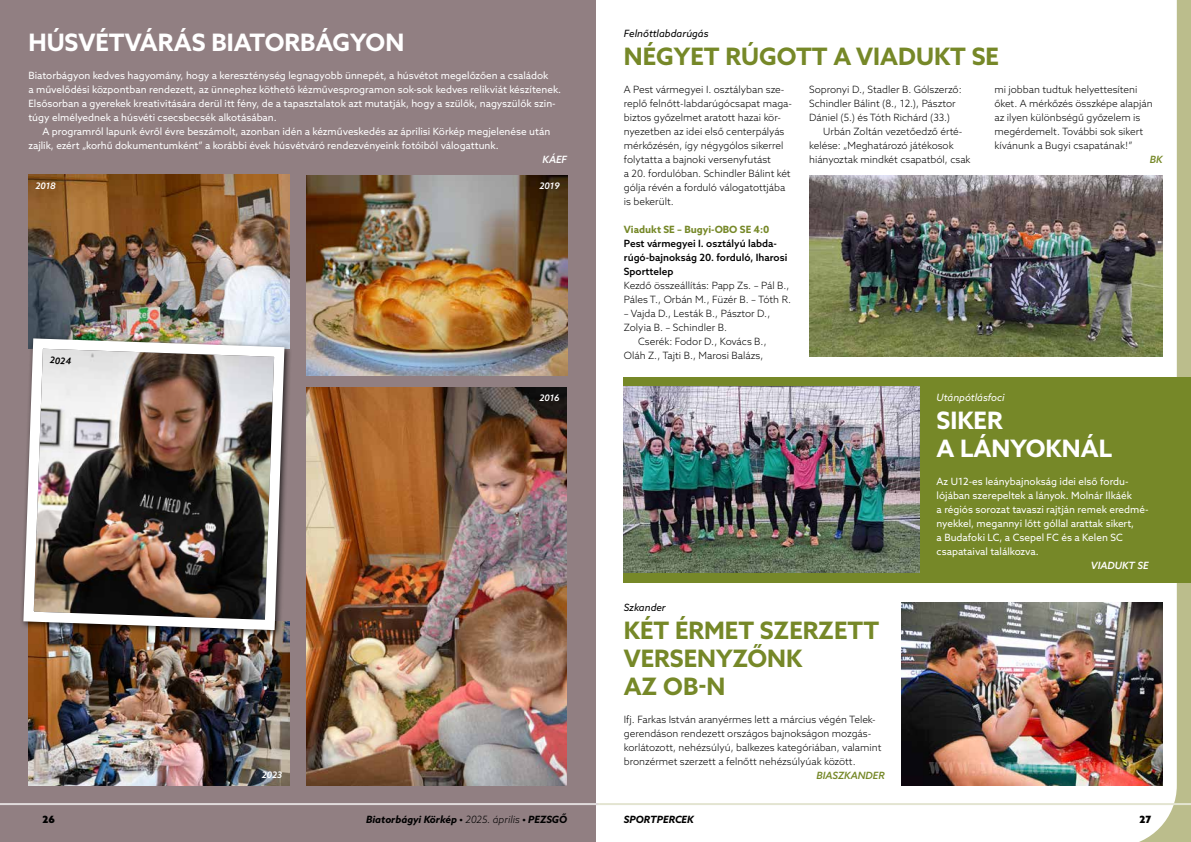
<style>
.page{position:relative;width:1191px;height:842px;background:#fff}
.page>*{position:absolute;margin:0;border:0;box-sizing:border-box;transform-origin:0 0}
.t1{font:700 24px/28px "Azo Sans";color:#768828}
.t2{font:700 24px/28px "Azo Sans";color:#fff}
.t3{font:300 10px/14px "Azo Sans";color:#000}
.t4{font:10px/14px "Azo Sans";color:#fff}
.t5{font:500 10px/14px "Azo Sans";color:#000}
.t6{font:italic 700 10px "Azo Sans";color:#000}
.t7{font:italic 10px "Azo Sans";color:#000}
.t8{font:700 10px "Azo Sans";color:#768828}
.t9{font:italic 10px "Azo Sans";color:#fff}
.t10{font:italic 500 10px "Azo Sans";color:#768828}
.t11{font:italic 500 10px "Azo Sans";color:#fff}
.t12{font:900 10px "Azo Sans";color:#000}
.t13{font:italic 500 9px "Azo Sans";color:#fff}
.t14{font:italic 500 9px "Azo Sans";color:#000}
.s1{font-weight:300}
</style>
<div class="page">
<svg style="left:1115px;top:0;width:76px;height:842px"></svg>
<div style="left:0;top:0;width:595px;height:842px;background:#917f82"></div>
<div style="left:624px;top:377px;width:567px;height:206px;background:#768828"></div>
<img style="left:809px;top:175px;width:353px;height:181px">
<img style="left:624px;top:387px;width:295px;height:186px">
<img style="left:901px;top:603px;width:261px;height:182px">
<hr style="left:595px;top:803px;width:596px;height:2px;background:#e3e4d1">
<hr style="left:0;top:803px;width:598px;height:2px;background:#e0dbdc">
<img style="left:28px;top:174px;width:261px;height:159px">
<img style="left:28px;top:638px;width:261px;height:147px">
<img style="left:22px;top:333px;width:268px;height:302px">
<img style="left:306px;top:388px;width:261px;height:397px">
<img style="left:306px;top:175px;width:261px;height:201px">
<h1 class="t2" style="left:28px;top:28px;width:377px">HÚSVÉTVÁRÁS BIATORBÁGYON</h1>
<p class="t4" style="left:28px;top:68px;width:534px">Biatorbágyon kedves hagyomány, hogy a kereszténység legnagyobb ünnepét, a húsvétot megelőzően a családok<br>a művelődési központban rendezett, az ünnephez köthető kézművesprogramon sok-sok kedves relikviát készítenek.<br>Elsősorban a gyerekek kreativitására derül itt fény, de a tapasztalatok azt mutatják, hogy a szülők, nagyszülők szin&shy;túgy elmélyednek a húsvéti csecsbecsék alkotásában.</p>
<p class="t4" style="left:28px;top:124px;width:523px;text-indent:14px">A programról lapunk évről évre beszámolt, azonban idén a kézműveskedés az áprilisi Körkép megjelenése után zajlik, ezért „korhű dokumentumként” a korábbi évek húsvétváró rendezvényeink fotóiból válogattunk.</p>
<p class="t11" style="left:542px;top:153px;width:26px">KÁEF</p>
<p class="t13" style="left:35px;top:179px;width:22px">2018</p>
<p class="t13" style="left:539px;top:180px;width:22px">2019</p>
<p class="t14" style="left:50px;top:354px;width:23px;rotate:2deg">2024</p>
<p class="t13" style="left:262px;top:769px;width:22px">2023</p>
<p class="t13" style="left:539px;top:392px;width:22px">2016</p>
<p class="t12" style="left:43px;top:813px;width:14px">26</p>
<p class="t6" style="left:366px;top:813px;width:202px">Biatorbágyi Körkép • <span class="s1">2025. április</span> • PEZSGŐ</p>
<p class="t7" style="left:624px;top:27px;width:86px">Felnőttlabdarúgás</p>
<h1 class="t1" style="left:624px;top:42px;width:376px">NÉGYET RÚGOTT A VIADUKT SE</h1>
<p class="t3" style="left:624px;top:82px;width:170px">A Pest vármegyei I. osztályban sze&shy;replő felnőtt-labdarúgócsapat maga&shy;biztos győzelmet aratott hazai kör&shy;nyezetben az idei első centerpályás mérkőzésén, így négygólos sikerrel folytatta a bajnoki versenyfutást<br>a 20. fordulóban. Schindler Bálint két gólja révén a forduló válogatottjába is bekerült.</p>
<p class="t8" style="left:624px;top:223px;width:147px">Viadukt SE – Bugyi-OBO SE 4:0</p>
<p class="t5" style="left:624px;top:236px;width:165px">Pest vármegyei I. osztályú labda&shy;rúgó-bajnokság 20. forduló, Iharosi<br>Sporttelep</p>
<p class="t3" style="left:624px;top:278px;width:169px">Kezdő összeállítás: Papp Zs. – Pál B.,<br>Páles T., Orbán M., Füzér B. – Tóth R.</p>
<p class="t3" style="left:624px;top:306px;width:148px">– Vajda D., Lesták B., Pásztor D.,<br>Zolyia B. – Schindler B.</p>
<p class="t3" style="left:624px;top:334px;width:144px;text-indent:14px">Cserék: Fodor D., Kovács B.,<br>Oláh Z., Tajti B., Marosi Balázs,</p>
<p class="t3" style="left:809px;top:82px;width:154px">Sopronyi D., Stadler B. Gólszerző:<br>Schindler Bálint (8., 12.), Pásztor<br>Dániel (5.) és Tóth Richárd (33.)</p>
<p class="t3" style="left:809px;top:124px;width:163px;text-indent:14px">Urbán Zoltán vezetőedző érté&shy;kelése: „Meghatározó játékosok hiányoztak mindkét csapatból, csak</p>
<p class="t3" style="left:994px;top:82px;width:160px">mi jobban tudtuk helyettesíteni őket. A mérkőzés összképe alapján az ilyen különbségű győzelem is megérdemelt. További sok sikert kívánunk a Bugyi csapatának!”</p>
<p class="t10" style="left:1149px;top:153px;width:14px">BK</p>
<p class="t7" style="left:624px;top:601px;width:44px">Szkander</p>
<h1 class="t1" style="left:624px;top:616px;width:257px">KÉT ÉRMET SZERZETT<br>VERSENYZŐNK<br>AZ OB-N</h1>
<p class="t3" style="left:624px;top:712px;width:259px">Ifj. Farkas István aranyérmes lett a március végén Telek&shy;gerendáson rendezett országos bajnokságon mozgás&shy;korlátozott, nehézsúlyú, balkezes kategóriában, valamint bronzérmet szerzett a felnőtt nehézsúlyúak között.</p>
<p class="t10" style="left:816px;top:769px;width:70px">BIASZKANDER</p>
<p class="t9" style="left:936px;top:391px;width:69px">Utánpótlásfoci</p>
<h1 class="t2" style="left:936px;top:406px;width:177px">SIKER<br>A LÁNYOKNÁL</h1>
<p class="t4" style="left:936px;top:474px;width:213px">Az U12-es leánybajnokság idei első fordu&shy;lójában szerepeltek a lányok. Molnár Ilkáék<br>a régiós sorozat tavaszi rajtján remek eredmé&shy;nyekkel, megannyi lőtt góllal arattak sikert,<br>a Budafoki LC, a Csepel FC és a Kelen SC csapataival találkozva.</p>
<p class="t11" style="left:1090px;top:559px;width:59px">VIADUKT SE</p>
<p class="t6" style="left:624px;top:813px;width:71px">SPORTPERCEK</p>
<p class="t12" style="left:1139px;top:813px;width:13px">27</p>
</div>
